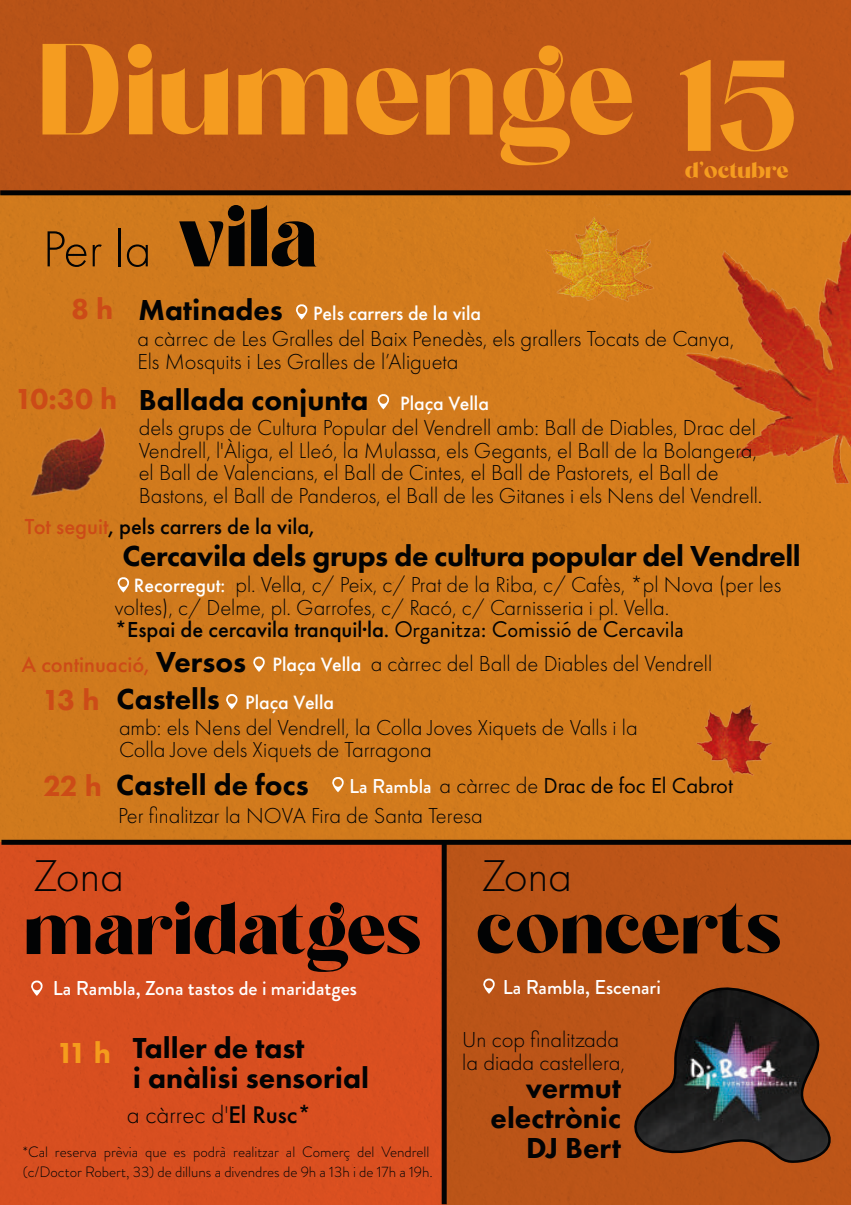
<style>
.page{position:relative;width:851px;height:1205px;background:#fff}
.page>*{position:absolute;margin:0;border:0;box-sizing:border-box;transform-origin:0 0}
.t1{font:129.75px "Sugar Magic";color:#f59c20}
.t2{font:75.25px "Sugar Magic";color:#020304}
.t3{font:300 52.5px "Futura PT";color:#020304}
.t4{font:300 46.25px "Futura PT";color:#020304}
.t5{font:800 30px/30px "Futura PT";color:#020304;text-align:right}
.t6{font:800 30px "Futura PT";letter-spacing:-.06em;color:#cc4b17}
.t7{font:800 30px "Futura PT";color:#f59c1d}
.t8{font:300 25px "Futura PT";color:#020304}
.t9{font:23.25px "Sugar Magic";color:#f59c20}
.t10{font:300 22.5px/22.5px "Futura PT";color:#020304}
.t11{font:22.5px "Futura PT";color:#020304}
.t12{font:500 22.5px "Futura PT";color:#020304}
.t13{font:500 22.5px "Futura PT";color:#cc4b17}
.t14{font:500 20px "Futura PT";color:#fff}
.t15{font:500 20px "Brandon Grotesque";color:#fff}
.t16{font:300 15px/20px "Brandon Grotesque";color:#020304}
.s1{font-family:"Sugar Magic";font-weight:400;font-size:87.75px}
.s2{font-weight:800;font-size:30px;color:#020304}
.s3{font-weight:500;font-size:20px;color:#fff}
.s4{color:#cc4b17}
.s5{font-weight:500}
.s6{font-family:"Brandon Grotesque";font-weight:400}
.s7{font-family:"Brandon Grotesque";font-weight:500;font-size:20px;color:#fff}
.s8{font-weight:300}
</style>
<div class="page">
<img style="left:0;top:1px;width:850px;height:1203px">
<img style="left:17px;top:424px;width:98px;height:77px">
<svg style="left:295px;top:304px;width:12px;height:16px"></svg>
<svg style="left:377px;top:394px;width:12px;height:15px"></svg>
<svg style="left:117px;top:577px;width:12px;height:15px"></svg>
<svg style="left:225px;top:694px;width:13px;height:15px"></svg>
<svg style="left:253px;top:656px;width:12px;height:16px"></svg>
<div style="left:441px;top:844px;width:5px;height:360px;background:#020304"></div>
<svg style="left:31px;top:980px;width:12px;height:16px"></svg>
<div style="left:1px;top:840px;width:849px;height:5px;background:#020304"></div>
<svg style="left:482px;top:978px;width:13px;height:16px"></svg>
<svg style="left:616px;top:965px;width:234px;height:204px;background:#764225"></svg>
<svg style="left:332px;top:777px;width:12px;height:15px"></svg>
<h1 class="t1" style="left:40px;top:24px;width:762px">Diumenge 15</h1>
<p class="t9" style="left:685px;top:158px;width:105px">d’octubre</p>
<h3 class="t3" style="left:43px;top:219px;width:278px">Per la <span class="s1">vila</span></h3>
<h3 class="t6" style="left:71px;top:291px;width:44px">8 h</h3>
<p class="t10" style="left:137px;top:328px;width:598px">a càrrec de Les Gralles del Baix Penedès, els grallers Tocats de Canya,<br>Els Mosquits i Les Gralles de l’Aligueta</p>
<p class="t14" style="left:139px;top:301px;width:344px"><span class="s2">Matinades</span> Pels carrers de la vila</p>
<h3 class="t6" style="left:15px;top:380px;width:104px">10:30 h</h3>
<h3 class="t5" style="left:139px;top:384px;width:351px">Ballada conjunta <span class="s3">Plaça Vella</span></h3>
<p class="t10" style="left:139px;top:417px;width:625px">dels grups de Cultura Popular del Vendrell amb: Ball de Diables, Drac del Vendrell, l'Àliga, el Lleó, la Mulassa, els Gegants, el Ball de la Bolangera, el Ball de Valencians, el Ball de Cintes, el Ball de Pastorets, el Ball de Bastons, el Ball de Panderos, el Ball de les Gitanes i els Nens del Vendrell.</p>
<p class="t12" style="left:25px;top:513px;width:291px"><span class="s4">Tot seguit</span>, pels carrers de la vila,</p>
<p class="t10" style="left:115px;top:574px;width:668px;text-indent:121px">pl. Vella, c/ Peix, c/ Prat de la Riba, c/ Cafès, *pl Nova (per les voltes), c/ Delme, pl. Garrofes, c/ Racó, c/ Carnisseria i pl. Vella.<br><span class="s5">*Espai de cercavila tranquil·la.</span> <span class="s6">Organitza: Comissió de Cercavila</span></p>
<h3 class="t5" style="left:122px;top:540px;width:679px">Cercavila dels grups de cultura popular del Vendrell</h3>
<p class="t14" style="left:134px;top:574px;width:93px">Recorregut:</p>
<p class="t13" style="left:21px;top:651px;width:226px">A continuació, <span class="s2">Versos</span></p>
<h3 class="t5" style="left:117px;top:684px;width:105px">Castells</h3>
<p class="t10" style="left:119px;top:716px;width:520px">amb: els Nens del Vendrell, la Colla Joves Xiquets de Valls i la<br>Colla Jove dels Xiquets de Tarragona</p>
<p class="t10" style="left:370px;top:652px;width:343px">a càrrec del Ball de Diables del Vendrell</p>
<p class="t14" style="left:272px;top:653px;width:90px">Plaça Vella</p>
<h3 class="t6" style="left:42px;top:681px;width:59px">13 h</h3>
<p class="t14" style="left:245px;top:690px;width:90px">Plaça Vella</p>
<h3 class="t6" style="left:43px;top:767px;width:60px">22 h</h3>
<h3 class="t5" style="left:116px;top:769px;width:194px">Castell de focs</h3>
<p class="t10" style="left:118px;top:804px;width:366px">Per finalitzar la NOVA Fira de Santa Teresa</p>
<p class="t11" style="left:349px;top:772px;width:385px"><span class="s7">La Rambla</span> <span class="s8">a càrrec de</span> Drac de foc El Cabrot</p>
<h3 class="t4" style="left:33px;top:849px;width:93px">Zona</h3>
<h2 class="t2" style="left:25px;top:890px;width:399px">maridatges</h2>
<p class="t15" style="left:53px;top:974px;width:305px">La Rambla, Zona tastos de i maridatges</p>
<h3 class="t7" style="left:56px;top:1034px;width:56px">11 h</h3>
<h3 class="t5" style="left:133px;top:1033px;width:238px;text-align:left">Taller de tast<br>i anàlisi sensorial</h3>
<p class="t8" style="left:127px;top:1100px;width:186px">a càrrec d'<span class="s5">El Rusc*</span></p>
<p class="t16" style="left:23px;top:1142px;width:411px">*Cal reserva prèvia que es podrà realitzar al Comerç del Vendrell (c/Doctor Robert, 33) de dilluns a divendres de 9h a 13h i de 17h a 19h.</p>
<h3 class="t4" style="left:481px;top:849px;width:93px">Zona</h3>
<h2 class="t2" style="left:477px;top:889px;width:308px">concerts</h2>
<p class="t15" style="left:503px;top:973px;width:159px">La Rambla, Escenari</p>
<p class="t10" style="left:462px;top:1028px;width:164px">Un cop finalitzada la diada castellera,</p>
<h3 class="t5" style="left:490px;top:1072px;width:132px">vermut electrònic<br>DJ Bert</h3>
</div>
